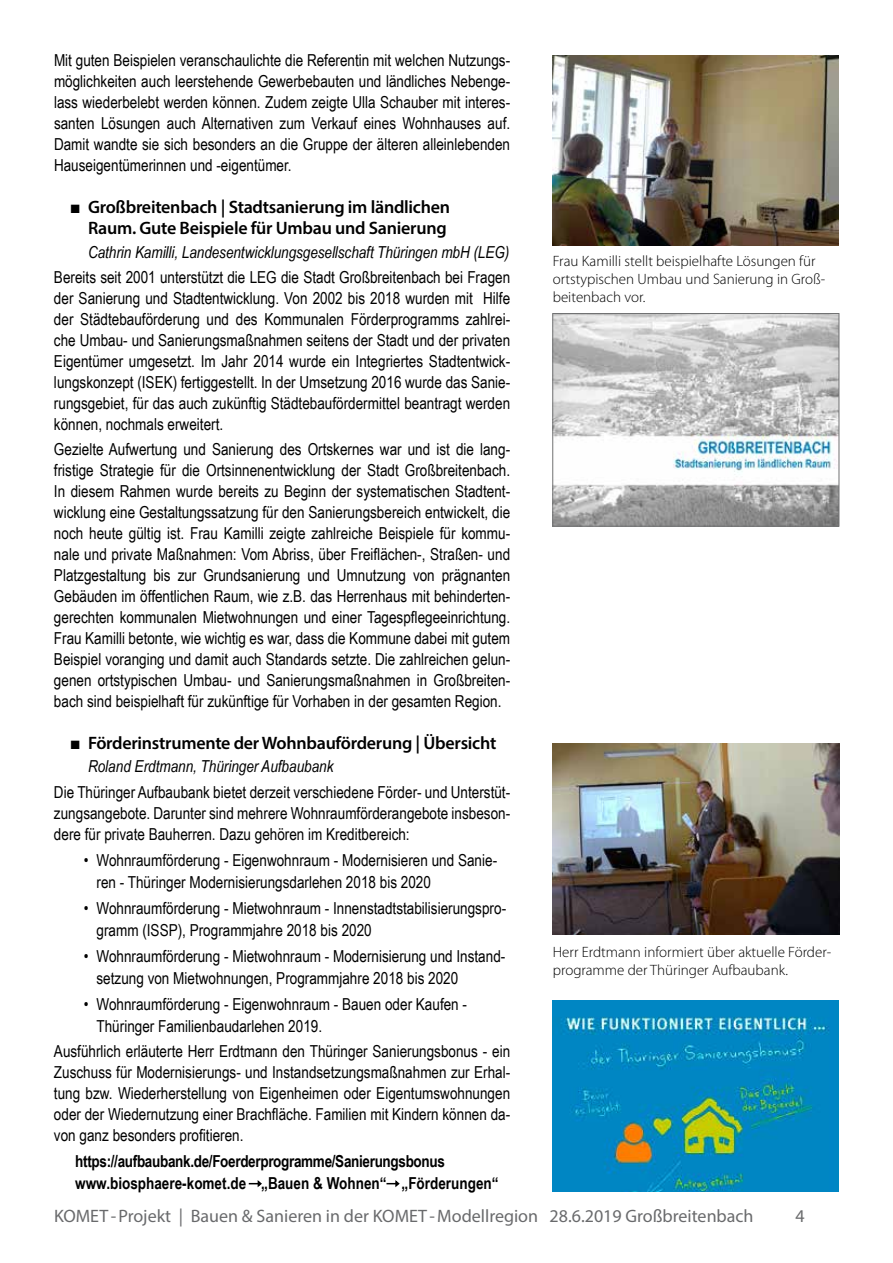
<style>
.page{position:relative;width:893px;height:1263px;background:#fff}
.page>*{position:absolute;margin:0;border:0;box-sizing:border-box;transform-origin:0 0}
.t1{font:600 18px/21px "Myriad Pro";letter-spacing:-.015em;color:#000;text-align:right}
.t2{font:18px "Myriad Pro";color:#696a6c}
.t3{font:16.5px/21px "Arial Narrow";color:#000;text-align:justify}
.t4{font:700 16.5px/21.9px "Arial Narrow";letter-spacing:-.02em;color:#000}
.t5{font:italic 16.5px "Arial Narrow";letter-spacing:-.005em;color:#000}
.t6{font:300 15px/18px "Myriad Pro";color:#000}
.s1{font-family:"Arial Narrow";font-weight:400}
</style>
<div class="page">
<img style="left:553px;top:743px;width:287px;height:191px">
<img style="left:553px;top:55px;width:286px;height:190px">
<img style="left:554px;top:315px;width:283px;height:210px">
<div style="left:552px;top:313px;width:287px;height:214px;border:1px solid #707172"></div>
<img style="left:553px;top:1000px;width:286px;height:191px">
<svg style="left:249px;top:1180px;width:13px;height:8px"></svg>
<svg style="left:386px;top:1180px;width:14px;height:8px"></svg>
<p class="t3" style="left:54px;top:49px;width:458px">Mit guten Beispielen veranschaulichte die Referentin mit welchen Nutzungs&shy;möglichkeiten auch leerstehende Gewerbebauten und ländliches Nebenge&shy;lass wiederbelebt werden können. Zudem zeigte Ulla Schauber mit interes&shy;santen Lösungen auch Alternativen zum Verkauf eines Wohnhauses auf.<br>Damit wandte sie sich besonders an die Gruppe der älteren alleinlebenden Hauseigentümerinnen und -eigentümer.</p>
<p class="t1" style="left:71px;top:196px;width:381px"><span class="s1">■</span> Großbreitenbach | Stadtsanierung im ländlichen<br>Raum. Gute Beispiele für Umbau und Sanierung</p>
<p class="t5" style="left:88px;top:240px;width:423px">Cathrin Kamilli, Landesentwicklungsgesellschaft Thüringen mbH (LEG)</p>
<p class="t3" style="left:54px;top:266px;width:458px">Bereits seit 2001 unterstützt die LEG die Stadt Großbreitenbach bei Fragen der Sanierung und Stadtentwicklung. Von 2002 bis 2018 wurden mit Hilfe der Städtebauförderung und des Kommunalen Förderprogramms zahlrei&shy;che Umbau- und Sanierungsmaßnahmen seitens der Stadt und der privaten Eigentümer umgesetzt. Im Jahr 2014 wurde ein Integriertes Stadtentwick&shy;lungskonzept (ISEK) fertiggestellt. In der Umsetzung 2016 wurde das Sanie&shy;rungsgebiet, für das auch zukünftig Städtebaufördermittel beantragt werden können, nochmals erweitert.</p>
<p class="t3" style="left:54px;top:438px;width:458px">Gezielte Aufwertung und Sanierung des Ortskernes war und ist die lang&shy;fristige Strategie für die Ortsinnenentwicklung der Stadt Großbreitenbach.<br>In diesem Rahmen wurde bereits zu Beginn der systematischen Stadtent&shy;wicklung eine Gestaltungssatzung für den Sanierungsbereich entwickelt, die noch heute gültig ist. Frau Kamilli zeigte zahlreiche Beispiele für kommu&shy;nale und private Maßnahmen: Vom Abriss, über Freiflächen-, Straßen- und Platzgestaltung bis zur Grundsanierung und Umnutzung von prägnanten Gebäuden im öffentlichen Raum, wie z.B. das Herrenhaus mit behinderten&shy;gerechten kommunalen Mietwohnungen und einer Tagespflegeeinrichtung.<br>Frau Kamilli betonte, wie wichtig es war, dass die Kommune dabei mit gutem Beispiel voranging und damit auch Standards setzte. Die zahlreichen gelun&shy;genen ortstypischen Umbau- und Sanierungsmaßnahmen in Großbreiten&shy;bach sind beispielhaft für zukünftige für Vorhaben in der gesamten Region.</p>
<p class="t1" style="left:71px;top:732px;width:427px"><span class="s1">■</span> Förderinstrumente der Wohnbauförderung | Übersicht</p>
<p class="t5" style="left:88px;top:755px;width:247px">Roland Erdtmann, Thüringer Aufbaubank</p>
<p class="t3" style="left:54px;top:780px;width:458px">Die Thüringer Aufbaubank bietet derzeit verschiedene Förder- und Unterstüt&shy;zungsangebote. Darunter sind mehrere Wohnraumförderangebote insbeson&shy;dere für private Bauherren. Dazu gehören im Kreditbereich:</p>
<p class="t3" style="left:97px;top:848px;width:402px;line-height:21.9px;text-indent:-13px">• Wohnraumförderung - Eigenwohnraum - Modernisieren und Sanie&shy;ren - Thüringer Modernisierungsdarlehen 2018 bis 2020</p>
<p class="t3" style="left:97px;top:896px;width:411px;line-height:21.9px;text-indent:-13px">• Wohnraumförderung - Mietwohnraum - Innenstadtstabilisierungspro&shy;gramm (ISSP), Programmjahre 2018 bis 2020</p>
<p class="t3" style="left:97px;top:944px;width:410px;line-height:21.9px;text-indent:-13px">• Wohnraumförderung - Mietwohnraum - Modernisierung und Instand&shy;setzung von Mietwohnungen, Programmjahre 2018 bis 2020</p>
<p class="t3" style="left:97px;top:992px;width:372px;line-height:21.9px;text-indent:-13px">• Wohnraumförderung - Eigenwohnraum - Bauen oder Kaufen -<br>Thüringer Familienbaudarlehen 2019.</p>
<p class="t3" style="left:54px;top:1040px;width:458px">Ausführlich erläuterte Herr Erdtmann den Thüringer Sanierungsbonus - ein Zuschuss für Modernisierungs- und Instandsetzungsmaßnahmen zur Erhal&shy;tung bzw. Wiederherstellung von Eigenheimen oder Eigentumswohnungen oder der Wiedernutzung einer Brachfläche. Familien mit Kindern können da&shy;von ganz besonders profitieren.</p>
<p class="t4" style="left:75px;top:1149px;width:425px">https://aufbaubank.de/Foerderprogramme/Sanierungsbonus www.biosphaere-komet.de „Bauen &amp; Wohnen“ „Förderungen“</p>
<p class="t6" style="left:553px;top:252px;width:274px">Frau Kamilli stellt beispielhafte Lösungen für ortstypischen Umbau und Sanierung in Groß&shy;beitenbach vor.</p>
<p class="t6" style="left:553px;top:943px;width:280px">Herr Erdtmann informiert über aktuelle Förder&shy;programme der Thüringer Aufbaubank.</p>
<p class="t2" style="left:54px;top:1205px;width:701px">KOMET -Projekt | Bauen &amp; Sanieren in der KOMET -Modellregion 28.6.2019 Großbreitenbach</p>
<p class="t2" style="left:796px;top:1205px;width:11px">4</p>
</div>
